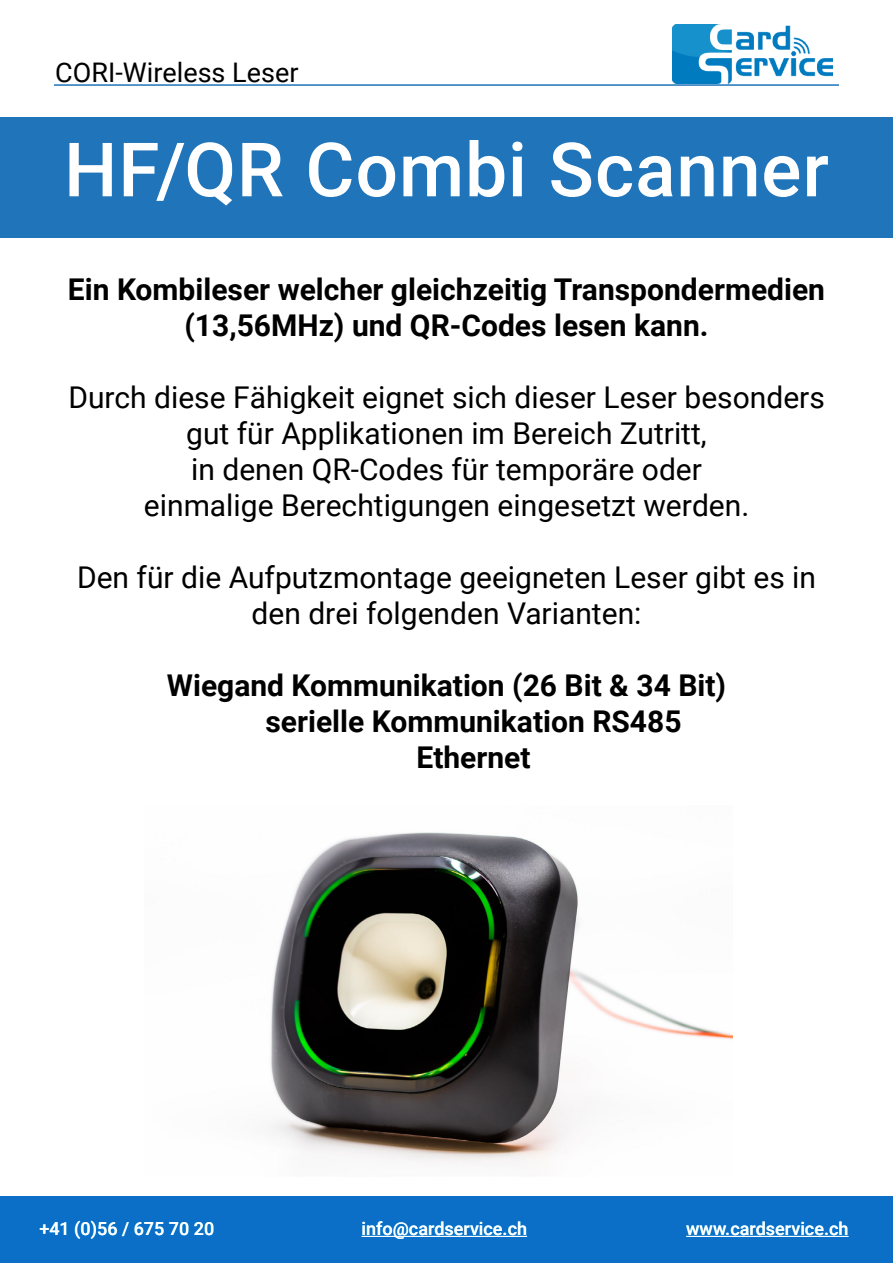
<style>
.page{position:relative;width:893px;height:1263px;background:#fff}
.page>*{position:absolute;margin:0;border:0;box-sizing:border-box;transform-origin:0 0}
.t1{font:500 75px "Roboto";letter-spacing:.01em;color:#fff}
.t2{font:30px/36px "Roboto";color:#000;text-align:center}
.t3{font:700 30px/36px "Roboto";color:#000;text-align:center}
.t4{font:27px "Roboto";color:#000}
.t5{font:500 18px "Roboto";color:#fff}
</style>
<div class="page">
<hr style="left:54px;top:84px;width:785px;height:2px;background:#1f74ba">
<img style="left:673px;top:25px;width:160px;height:59px">
<img style="left:270px;top:832px;width:463px;height:331px">
<div style="left:0;top:1196px;width:893px;height:67px;background:#0b6fc8"></div>
<hr style="left:686px;top:1236px;width:162px;height:1px;background:#fff">
<hr style="left:362px;top:1236px;width:165px;height:1px;background:#fff">
<div style="left:0;top:118px;width:893px;height:120px;background:#1f74ba"></div>
<p class="t4" style="left:55px;top:57px;width:245px">CORI-Wireless Leser</p>
<h1 class="t1" style="left:64px;top:137px;width:766px">HF/QR Combi Scanner</h1>
<p class="t3" style="left:68px;top:274px;width:759px">Ein Kombileser welcher gleichzeitig Transpondermedien (13,56MHz) und QR-Codes lesen kann.</p>
<p class="t2" style="left:68px;top:381px;width:758px">Durch diese Fähigkeit eignet sich dieser Leser besonders gut für Applikationen im Bereich Zutritt,<br>in denen QR-Codes für temporäre oder<br>einmalige Berechtigungen eingesetzt werden.</p>
<p class="t2" style="left:77px;top:561px;width:741px">Den für die Aufputzmontage geeigneten Leser gibt es in den drei folgenden Varianten:</p>
<p class="t3" style="left:167px;top:670px;width:561px">Wiegand Kommunikation (26 Bit &amp; 34 Bit)</p>
<p class="t3" style="left:265px;top:706px;width:418px">serielle Kommunikation RS485</p>
<p class="t3" style="left:416px;top:742px;width:116px">Ethernet</p>
<p class="t5" style="left:39px;top:1221px;width:176px">+41 (0)56 / 675 70 20</p>
<p class="t5" style="left:686px;top:1221px;width:164px">www.cardservice.ch</p>
<p class="t5" style="left:362px;top:1221px;width:167px">info@cardservice.ch</p>
</div>
